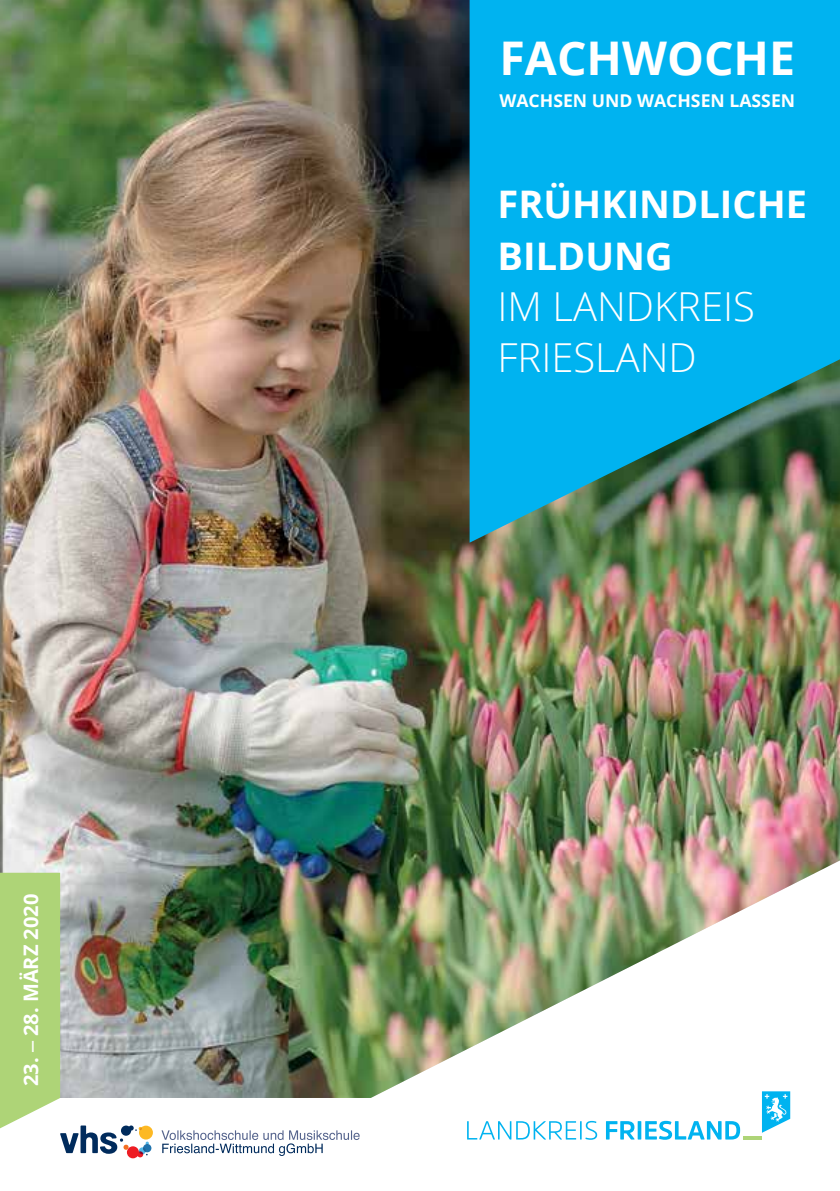
<style>
.page{position:relative;width:840px;height:1191px;background:#fff}
.page>*{position:absolute;margin:0;border:0;box-sizing:border-box;transform-origin:0 0}
.t1{font:700 46.4px "Open Sans";color:#fff}
.t2{font:300 40px/51.4px "Open Sans";color:#fff}
.t3{font:700 38px/51.4px "Open Sans";color:#fff}
.t4{font:700 20px "Open Sans";color:#fff}
.t5{font:700 17.6px "Open Sans";color:#fff}
.s1{font-family:"Arial";font-weight:400}
</style>
<div class="page">
<img style="left:0;top:0;width:839px;height:1098px">
<svg style="left:469px;top:0;width:370px;height:542px;background:#0fa6d3"></svg>
<img style="left:0;top:872px;width:153px;height:286px">
<svg style="left:161px;top:1130px;width:198px;height:26px"></svg>
<svg style="left:467px;top:1121px;width:130px;height:18px"></svg>
<svg style="left:606px;top:1121px;width:28px;height:18px"></svg>
<svg style="left:637px;top:1121px;width:4px;height:18px"></svg>
<svg style="left:645px;top:1120px;width:94px;height:19px"></svg>
<hr style="left:743px;top:1136px;width:18px;height:3px;background:#aed477">
<svg style="left:761px;top:1091px;width:28px;height:41px"></svg>
<p class="t4" style="left:17px;top:1086px;width:194px;rotate:-90deg">23. <span class="s1">–</span> 28. MÄRZ 2020</p>
<h1 class="t1" style="left:499px;top:25px;width:297px">FACHWOCHE</h1>
<p class="t5" style="left:499px;top:88px;width:297px">WACHSEN UND WACHSEN LASSEN</p>
<h3 class="t3" style="left:497px;top:178px;width:311px">FRÜHKINDLICHE<br>BILDUNG</h3>
<h2 class="t2" style="left:497px;top:280px;width:259px">IM LANDKREIS<br>FRIESLAND</h2>
</div>
